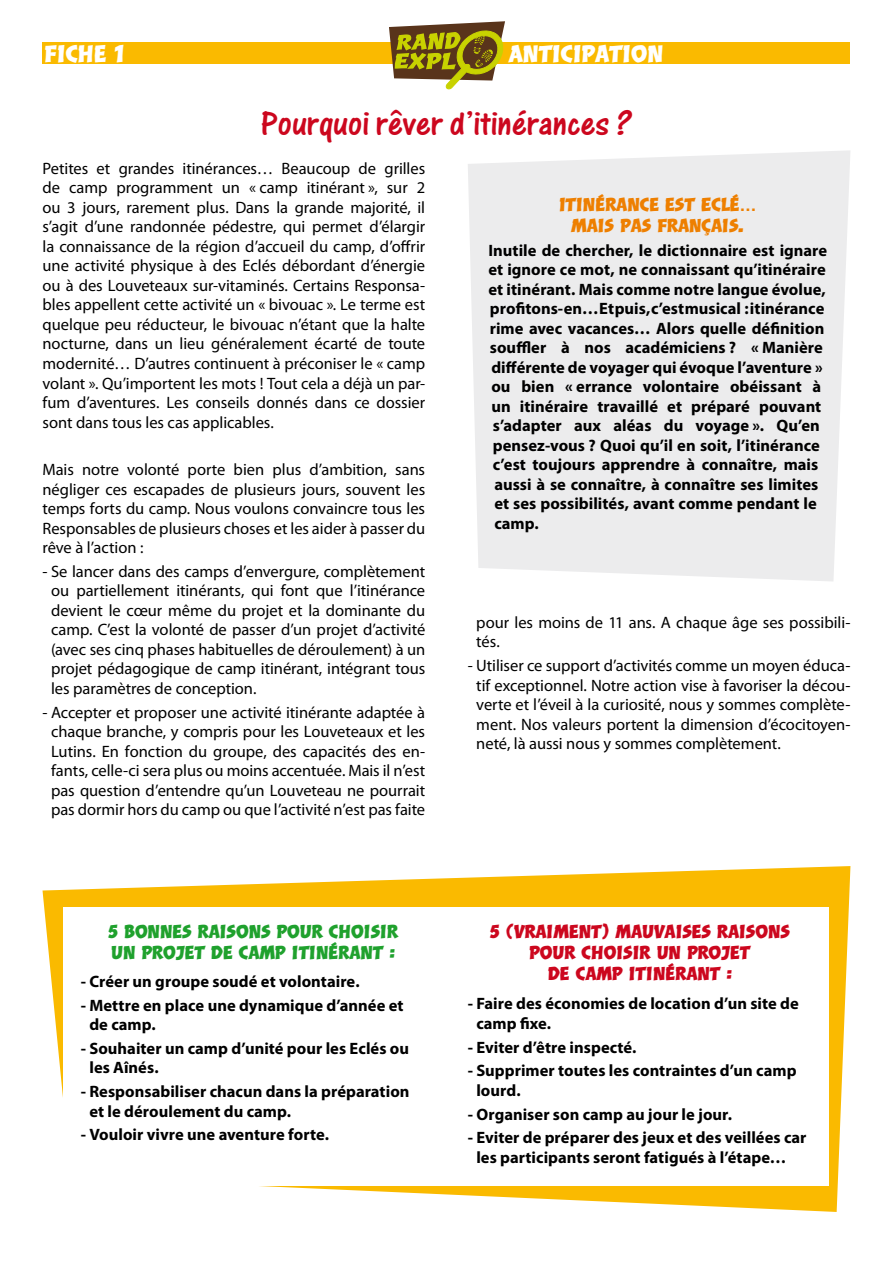
<style>
.page{position:relative;width:893px;height:1263px;background:#fff}
.page>*{position:absolute;margin:0;border:0;box-sizing:border-box;transform-origin:0 0}
.t1{font:36px "One Stroke Script Plain";color:#cc071e}
.t2{font:21px "Balder LL";color:#fff}
.t3{font:16.5px/19.5px "Myriad Pro";letter-spacing:-.005em;color:#000;text-align:justify}
.t4{font:700 16.5px/19.5px "Myriad Pro";color:#000}
.t5{font:16.5px/21px "Balder LL";color:#cc071e;text-align:center}
.t6{font:16.5px/21px "Balder LL";color:#1fa12d}
.t7{font:16.5px/21px "Balder LL";color:#ee7f00;text-align:center}
</style>
<div class="page">
<svg style="left:43px;top:866px;width:807px;height:346px;fill:#faba00"></svg>
<div style="left:64px;top:907px;width:765px;height:278px;background:#fff"></div>
<div style="left:468px;top:150px;width:382px;height:431px;background:#ececed"></div>
<div style="left:43px;top:43px;width:807px;height:21px;background:#faba00"></div>
<svg style="left:389px;top:21px;width:116px;height:68px"></svg>
<p class="t2" style="left:45px;top:40px;width:81px">FICHE 1</p>
<p class="t2" style="left:508px;top:40px;width:156px">ANTICIPATION</p>
<h1 class="t1" style="left:261px;top:102px;width:373px">Pourquoi rêver d’itinérances ?</h1>
<p class="t3" style="left:43px;top:158px;width:384px">Petites et grandes itinérances… Beaucoup de grilles de camp programment un « camp itinérant », sur 2 ou 3 jours, rarement plus. Dans la grande majorité, il s’agit d’une randonnée pédestre, qui permet d’élargir la connaissance de la région d’accueil du camp, d’offrir une activité physique à des Eclés débordant d’énergie ou à des Louveteaux sur-vitaminés. Certains Responsa&shy;bles appellent cette activité un « bivouac ». Le terme est quelque peu réducteur, le bivouac n’étant que la halte nocturne, dans un lieu généralement écarté de toute modernité… D’autres continuent à préconiser le « camp volant ». Qu’importent les mots ! Tout cela a déjà un par&shy;fum d’aventures. Les conseils donnés dans ce dossier sont dans tous les cas applicables.</p>
<p class="t3" style="left:43px;top:459px;width:384px">Mais notre volonté porte bien plus d’ambition, sans négliger ces escapades de plusieurs jours, souvent les temps forts du camp. Nous voulons convaincre tous les Responsables de plusieurs choses et les aider à passer du rêve à l’action :</p>
<p class="t3" style="left:51px;top:561px;width:376px;text-indent:-9px">- Se lancer dans des camps d’envergure, complètement ou partiellement itinérants, qui font que l’itinérance devient le cœur même du projet et la dominante du camp. C’est la volonté de passer d’un projet d’activité (avec ses cinq phases habituelles de déroulement) à un projet pédagogique de camp itinérant, intégrant tous les paramètres de conception.</p>
<p class="t3" style="left:43px;top:702px;width:384px;text-align:center">- Accepter et proposer une activité itinérante adaptée à chaque branche, y compris pour les Louveteaux et les Lutins. En fonction du groupe, des capacités des en&shy;fants, celle-ci sera plus ou moins accentuée. Mais il n’est pas question d’entendre qu’un Louveteau ne pourrait pas dormir hors du camp ou que l’activité n’est pas faite</p>
<p class="t6" style="left:108px;top:920px;width:291px">5 BONNES RAISONS POUR CHOISIR<br>UN PROJET DE CAMP ITINÉRANT :</p>
<p class="t4" style="left:81px;top:971px;width:280px">- Créer un groupe soudé et volontaire.</p>
<p class="t4" style="left:89px;top:995px;width:316px;text-indent:-9px">- Mettre en place une dynamique d’année et de camp.</p>
<p class="t4" style="left:89px;top:1038px;width:321px;text-indent:-9px">- Souhaiter un camp d’unité pour les Eclés ou les Aînés.</p>
<p class="t4" style="left:89px;top:1081px;width:322px;text-indent:-9px">- Responsabiliser chacun dans la préparation et le déroulement du camp.</p>
<p class="t4" style="left:81px;top:1124px;width:250px">- Vouloir vivre une aventure forte.</p>
<p class="t7" style="left:559px;top:193px;width:199px">ITINÉRANCE EST ECLÉ…<br>MAIS PAS FRANÇAIS.</p>
<p class="t4" style="left:488px;top:240px;width:340px">Inutile de chercher, le dictionnaire est ignare</p>
<p class="t4" style="left:488px;top:259px;width:339px">et ignore ce mot, ne connaissant qu’itinéraire</p>
<p class="t4" style="left:488px;top:279px;width:339px">et itinérant. Mais comme notre langue évolue,</p>
<p class="t4" style="left:490px;top:298px;width:336px">profitons-en… Et puis, c’est musical : itinérance</p>
<p class="t4" style="left:490px;top:318px;width:336px">rime avec vacances… Alors quelle définition</p>
<p class="t4" style="left:490px;top:337px;width:335px">souffler à nos académiciens ? « Manière</p>
<p class="t4" style="left:491px;top:357px;width:333px">différente de voyager qui évoque l’aventure »</p>
<p class="t4" style="left:491px;top:376px;width:331px">ou bien « errance volontaire obéissant à</p>
<p class="t4" style="left:491px;top:396px;width:331px">un itinéraire travaillé et préparé pouvant</p>
<p class="t4" style="left:493px;top:415px;width:328px">s’adapter aux aléas du voyage ». Qu’en</p>
<p class="t4" style="left:493px;top:435px;width:328px">pensez-vous ? Quoi qu’il en soit, l’itinérance</p>
<p class="t4" style="left:493px;top:454px;width:327px">c’est toujours apprendre à connaître, mais</p>
<p class="t4" style="left:494px;top:474px;width:325px">aussi à se connaître, à connaître ses limites</p>
<p class="t4" style="left:494px;top:493px;width:324px">et ses possibilités, avant comme pendant le</p>
<p class="t4" style="left:494px;top:513px;width:46px">camp.</p>
<p class="t3" style="left:476px;top:612px;width:376px">pour les moins de 11 ans. A chaque âge ses possibili&shy;tés.</p>
<p class="t3" style="left:476px;top:656px;width:376px;text-indent:-9px">- Utiliser ce support d’activités comme un moyen éduca&shy;tif exceptionnel. Notre action vise à favoriser la décou&shy;verte et l’éveil à la curiosité, nous y sommes complète&shy;ment. Nos valeurs portent la dimension d’écocitoyen&shy;neté, là aussi nous y sommes complètement.</p>
<p class="t5" style="left:490px;top:920px;width:301px">5 (VRAIMENT) MAUVAISES RAISONS<br>POUR CHOISIR UN PROJET<br>DE CAMP ITINÉRANT :</p>
<p class="t4" style="left:476px;top:993px;width:324px;text-indent:-9px">- Faire des économies de location d’un site de camp fixe.</p>
<p class="t4" style="left:468px;top:1037px;width:170px">- Eviter d’être inspecté.</p>
<p class="t4" style="left:476px;top:1060px;width:322px;text-indent:-9px">- Supprimer toutes les contraintes d’un camp lourd.</p>
<p class="t4" style="left:468px;top:1104px;width:266px">- Organiser son camp au jour le jour.</p>
<p class="t4" style="left:476px;top:1127px;width:332px;text-indent:-9px">- Eviter de préparer des jeux et des veillées car les participants seront fatigués à l’étape…</p>
</div>
